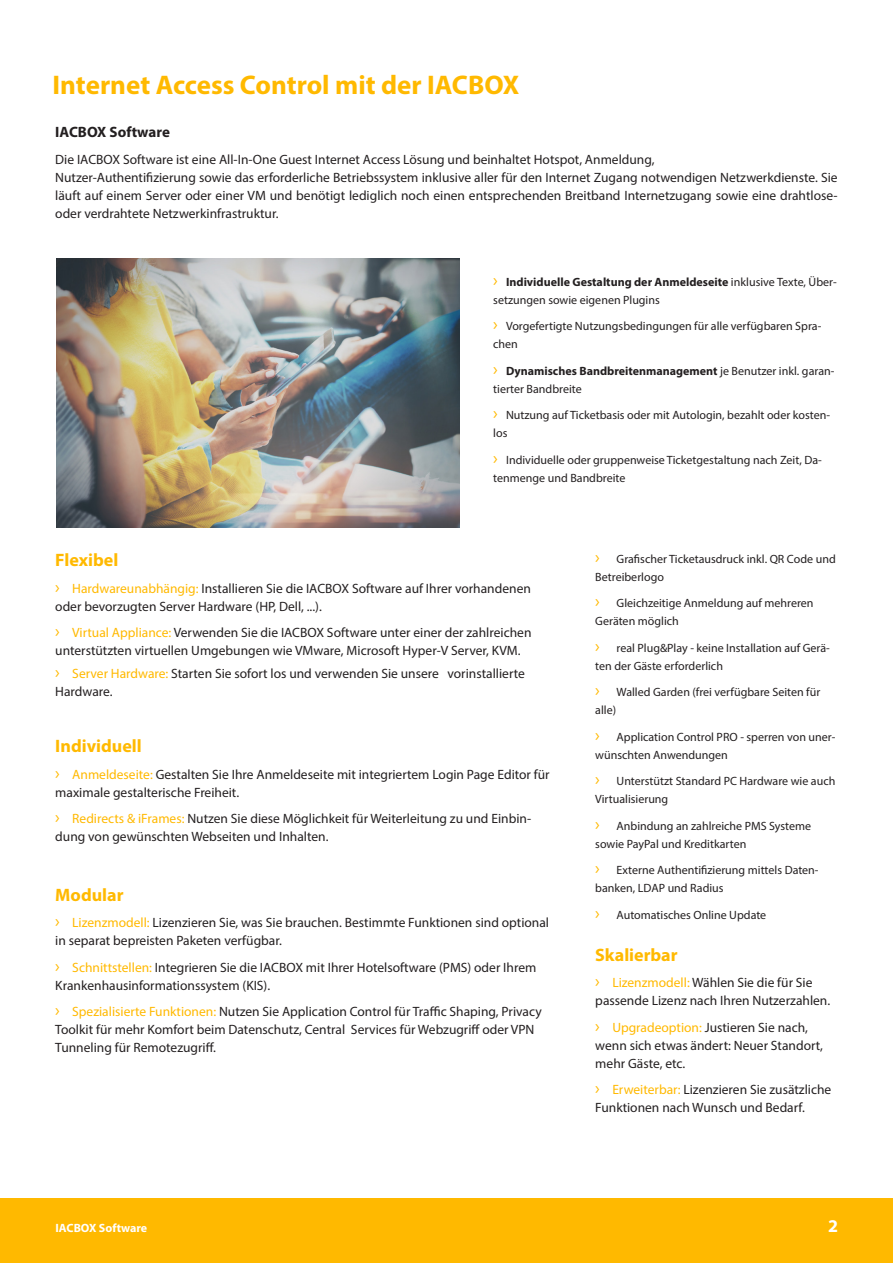
<style>
.page{position:relative;width:893px;height:1263px;background:#fff}
.page>*{position:absolute;margin:0;border:0;box-sizing:border-box;transform-origin:0 0}
.Bildbeschreibung{font:700 27px "Myriad Pro";color:#ffb900}
.Überschrift{font:700 18px "Myriad Pro";color:#ffb900}
.Text{font:700 18px "Myriad Pro";color:#fff}
.Überschrift-2{font:700 15px "Myriad Pro";color:#231f20}
.Text-2{font:13.5px/18px "Myriad Pro";color:#231f20}
.t1{font:12px/18px "Myriad Pro";color:#231f20}
.Text-3{font:700 12px "Myriad Pro";color:#fff}
.s1{font-size:18px;color:#ffb900}
.s2{font-weight:700}
.s3{color:#ffb900}
</style>
<div class="page">
<div style="left:0;top:1198px;width:893px;height:65px;background:#ffb900"></div>
<img style="left:56px;top:258px;width:404px;height:269px">
<p class="Bildbeschreibung" style="left:53px;top:67px;width:468px">Internet Access Control mit der IACBOX</p>
<p class="Überschrift-2" style="left:55px;top:122px;width:116px">IACBOX Software</p>
<p class="Text-2" style="left:55px;top:150px;width:601px">Die IACBOX Software ist eine All-In-One Guest Internet Access Lösung und beinhaltet Hotspot, Anmeldung,</p>
<p class="Text-2" style="left:55px;top:168px;width:784px;text-align:justify">Nutzer-Authentifizierung sowie das erforderliche Betriebssystem inklusive aller für den Internet Zugang notwendigen Netzwerkdienste. Sie läuft auf einem Server oder einer VM und benötigt lediglich noch einen entsprechenden Breitband Internetzugang sowie eine drahtlose&shy;oder verdrahtete Netzwerkinfrastruktur.</p>
<p class="t1" style="left:493px;top:272px;width:345px"><span class="s1">›</span> <span class="s2">Individuelle Gestaltung der Anmeldeseite</span> inklusive Texte, Über&shy;setzungen sowie eigenen Plugins</p>
<p class="t1" style="left:493px;top:317px;width:330px"><span class="s1">›</span> Vorgefertigte Nutzungsbedingungen für alle verfügbaren Spra&shy;chen</p>
<p class="t1" style="left:493px;top:361px;width:343px"><span class="s1">›</span> <span class="s2">Dynamisches Bandbreitenmanagement</span> je Benutzer inkl. garan&shy;tierter Bandbreite</p>
<p class="t1" style="left:493px;top:406px;width:338px"><span class="s1">›</span> Nutzung auf Ticketbasis oder mit Autologin, bezahlt oder kosten&shy;los</p>
<p class="t1" style="left:493px;top:450px;width:330px"><span class="s1">›</span> Individuelle oder gruppenweise Ticketgestaltung nach Zeit, Da&shy;tenmenge und Bandbreite</p>
<p class="Überschrift" style="left:55px;top:548px;width:65px">Flexibel</p>
<p class="Text-2" style="left:55px;top:579px;width:477px"><span class="s1">›</span> <span class="s3">Hardwareunabhängig:</span> Installieren Sie die IACBOX Software auf Ihrer vorhandenen oder bevorzugten Server Hardware (HP, Dell, ...).</p>
<p class="Text-2" style="left:55px;top:624px;width:478px"><span class="s1">›</span> <span class="s3">Virtual Appliance:</span> Verwenden Sie die IACBOX Software unter einer der zahlreichen unterstützten virtuellen Umgebungen wie VMware, Microsoft Hyper-V Server, KVM.</p>
<p class="Text-2" style="left:55px;top:664px;width:471px"><span class="s1">›</span> <span class="s3">Server Hardware:</span> Starten Sie sofort los und verwenden Sie unsere vorinstallierte<br>Hardware.</p>
<p class="Überschrift" style="left:55px;top:734px;width:88px">Individuell</p>
<p class="Text-2" style="left:55px;top:765px;width:496px"><span class="s1">›</span> <span class="s3">Anmeldeseite:</span> Gestalten Sie Ihre Anmeldeseite mit integriertem Login Page Editor für maximale gestalterische Freiheit.</p>
<p class="Text-2" style="left:55px;top:810px;width:477px"><span class="s1">›</span> <span class="s3">Redirects &amp; iFrames:</span> Nutzen Sie diese Möglichkeit für Weiterleitung zu und Einbin&shy;dung von gewünschten Webseiten und Inhalten.</p>
<p class="Überschrift" style="left:55px;top:883px;width:70px">Modular</p>
<p class="Text-2" style="left:55px;top:913px;width:495px"><span class="s1">›</span> <span class="s3">Lizenzmodell:</span> Lizenzieren Sie, was Sie brauchen. Bestimmte Funktionen sind optional in separat bepreisten Paketen verfügbar.</p>
<p class="Text-2" style="left:55px;top:958px;width:483px"><span class="s1">›</span> <span class="s3">Schnittstellen:</span> Integrieren Sie die IACBOX mit Ihrer Hotelsoftware (PMS) oder Ihrem<br>Krankenhausinformationssystem (KIS).</p>
<p class="Text-2" style="left:55px;top:1002px;width:488px"><span class="s1">›</span> <span class="s3">Spezialisierte Funktionen:</span> Nutzen Sie Application Control für Traffic Shaping, Privacy<br>Toolkit für mehr Komfort beim Datenschutz, Central Services für Webzugriff oder VPN<br>Tunneling für Remotezugriff.</p>
<p class="t1" style="left:595px;top:550px;width:242px"><span class="s1">›</span> Grafischer Ticketausdruck inkl. QR Code und<br>Betreiberlogo</p>
<p class="t1" style="left:595px;top:594px;width:220px"><span class="s1">›</span> Gleichzeitige Anmeldung auf mehreren<br>Geräten möglich</p>
<p class="t1" style="left:595px;top:639px;width:236px"><span class="s1">›</span> real Plug&amp;Play - keine Installation auf Gerä&shy;ten der Gäste erforderlich</p>
<p class="t1" style="left:595px;top:683px;width:226px"><span class="s1">›</span> Walled Garden (frei verfügbare Seiten für alle)</p>
<p class="t1" style="left:595px;top:728px;width:242px"><span class="s1">›</span> Application Control PRO - sperren von uner&shy;wünschten Anwendungen</p>
<p class="t1" style="left:595px;top:772px;width:242px"><span class="s1">›</span> Unterstützt Standard PC Hardware wie auch<br>Virtualisierung</p>
<p class="t1" style="left:595px;top:817px;width:217px"><span class="s1">›</span> Anbindung an zahlreiche PMS Systeme sowie PayPal und Kreditkarten</p>
<p class="t1" style="left:595px;top:861px;width:225px"><span class="s1">›</span> Externe Authentifizierung mittels Daten&shy;banken, LDAP und Radius</p>
<p class="t1" style="left:595px;top:906px;width:172px"><span class="s1">›</span> Automatisches Online Update</p>
<p class="Überschrift" style="left:595px;top:943px;width:84px">Skalierbar</p>
<p class="Text-2" style="left:595px;top:973px;width:236px"><span class="s1">›</span> <span class="s3">Lizenzmodell:</span> Wählen Sie die für Sie passende Lizenz nach Ihren Nutzerzahlen.</p>
<p class="Text-2" style="left:595px;top:1018px;width:229px"><span class="s1">›</span> <span class="s3">Upgradeoption:</span> Justieren Sie nach, wenn sich etwas ändert: Neuer Standort, mehr Gäste, etc.</p>
<p class="Text-2" style="left:595px;top:1080px;width:238px"><span class="s1">›</span> <span class="s3">Erweiterbar:</span> Lizenzieren Sie zusätzliche<br>Funktionen nach Wunsch und Bedarf.</p>
<p class="Text-3" style="left:56px;top:1220px;width:93px">IACBOX Software</p>
<p class="Text" style="left:828px;top:1214px;width:11px">2</p>
</div>
